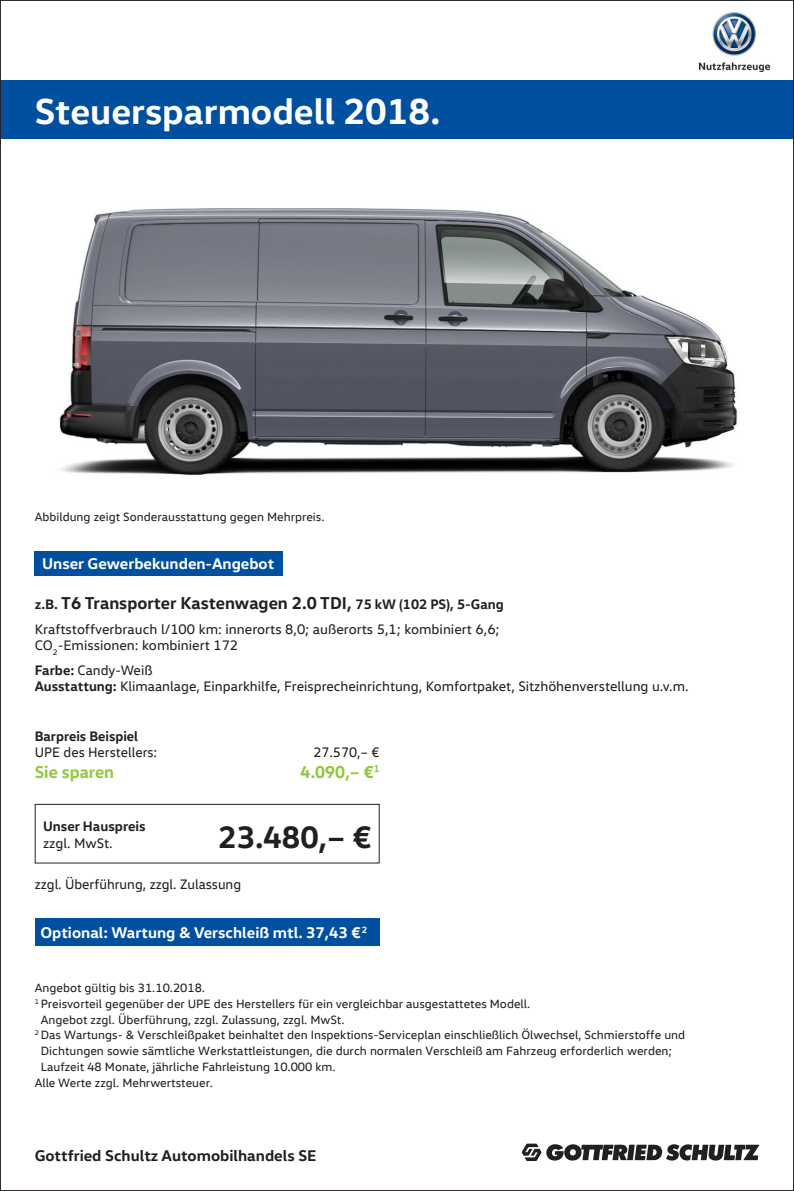
<style>
.page{position:relative;width:794px;height:1191px;background:#fff}
.page>*{position:absolute;margin:0;border:0;box-sizing:border-box;transform-origin:0 0}
.t1{font:700 36.75px "VW Head";color:#fff}
.t2{font:700 31.5px "VW Head";color:#231f20}
.t3{font:700 17.5px "VW Head";color:#231f20}
.t4{font:700 17.5px "VW Head";color:#92c73d}
.t5{font:700 15.75px "VW Head";color:#fff}
.t6{font:700 15.75px "VW Head";color:#231f20}
.t7{font:14px/16.8px "VW Head";color:#231f20}
.t8{font:700 14px "VW Head";color:#231f20}
.t9{font:12.25px "VW Head";color:#231f20}
.s1{font-size:14px}
.s2{font-weight:700}
</style>
<div class="page">
<div style="left:0;top:79px;width:794px;height:60px;background:#01509f"></div>
<img style="left:59px;top:208px;width:678px;height:268px">
<svg style="left:522px;top:1143px;width:237px;height:18px"></svg>
<div style="left:35px;top:918px;width:344px;height:27px;background:#01509f"></div>
<div style="left:35px;top:804px;width:344px;height:59px;border:1px solid #231f20"></div>
<div style="left:35px;top:551px;width:248px;height:24px;background:#01509f"></div>
<img style="left:699px;top:13px;width:70px;height:58px">
<h1 class="t1" style="left:35px;top:88px;width:407px">Steuersparmodell 2018.</h1>
<p class="t9" style="left:35px;top:509px;width:291px">Abbildung zeigt Sonderausstattung gegen Mehrpreis.</p>
<p class="t5" style="left:42px;top:554px;width:234px">Unser Gewerbekunden-Angebot</p>
<h3 class="t3" style="left:35px;top:592px;width:470px"><span class="s1">z.B.</span> T6 Transporter Kastenwagen 2.0 TDI, <span class="s1">75 kW (102 PS), 5-Gang</span></h3>
<p class="t7" style="left:35px;top:620px;width:466px">Kraftstoffverbrauch l/100 km: innerorts 8,0; außerorts 5,1; kombiniert 6,6;<br>CO<sub>2</sub>-Emissionen: kombiniert 172</p>
<p class="t7" style="left:35px;top:661px;width:655px"><span class="s2">Farbe:</span> Candy-Weiß<br><span class="s2">Ausstattung:</span> Klimaanlage, Einparkhilfe, Freisprecheinrichtung, Komfortpaket, Sitzhöhenverstellung u.v.m.</p>
<p class="t8" style="left:35px;top:726px;width:105px">Barpreis Beispiel</p>
<p class="t7" style="left:35px;top:743px;width:124px">UPE des Herstellers:</p>
<p class="t7" style="left:313px;top:743px;width:68px">27.570,– €</p>
<h3 class="t4" style="left:35px;top:761px;width:81px">Sie sparen</h3>
<h3 class="t4" style="left:301px;top:761px;width:80px">4.090,– €<sup>1</sup></h3>
<p class="t8" style="left:43px;top:817px;width:104px">Unser Hauspreis</p>
<p class="t7" style="left:43px;top:834px;width:71px">zzgl. MwSt.</p>
<h2 class="t2" style="left:218px;top:816px;width:154px">23.480,– €</h2>
<p class="t7" style="left:35px;top:875px;width:208px">zzgl. Überführung, zzgl. Zulassung</p>
<p class="t5" style="left:40px;top:922px;width:328px">Optional: Wartung &amp; Verschleiß mtl. 37,43 €<sup>2</sup></p>
<p class="t9" style="left:35px;top:980px;width:172px">Angebot gültig bis 31.10.2018.</p>
<p class="t9" style="left:35px;top:996px;width:497px"><sup>1</sup> Preisvorteil gegenüber der UPE des Herstellers für ein vergleichbar ausgestattetes Modell.</p>
<p class="t9" style="left:41px;top:1012px;width:305px">Angebot zzgl. Überführung, zzgl. Zulassung, zzgl. MwSt.</p>
<p class="t9" style="left:35px;top:1027px;width:652px"><sup>2</sup> Das Wartungs- &amp; Verschleißpaket beinhaltet den Inspektions-Serviceplan einschließlich Ölwechsel, Schmierstoffe und</p>
<p class="t9" style="left:41px;top:1043px;width:633px">Dichtungen sowie sämtliche Werkstattleistungen, die durch normalen Verschleiß am Fahrzeug erforderlich werden;</p>
<p class="t9" style="left:41px;top:1059px;width:296px">Laufzeit 48 Monate, jährliche Fahrleistung 10.000 km.</p>
<p class="t9" style="left:35px;top:1075px;width:179px">Alle Werte zzgl. Mehrwertsteuer.</p>
<p class="t6" style="left:35px;top:1145px;width:283px">Gottfried Schultz Automobilhandels SE</p>
</div>
